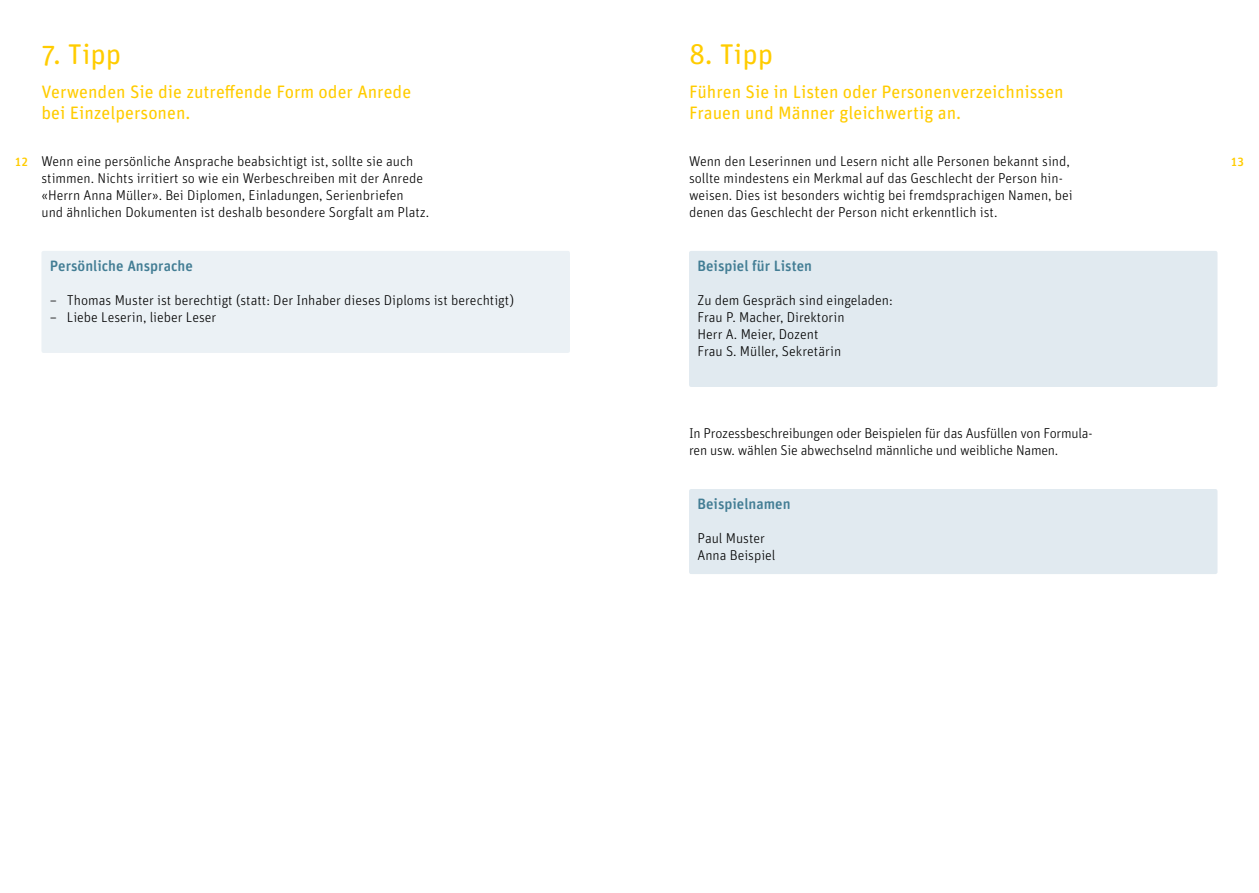
<style>
.page{position:relative;width:1259px;height:893px;background:#fff}
.page>*{position:absolute;margin:0;border:0;box-sizing:border-box;transform-origin:0 0}
.t1{font:28.5px "Unit Rounded Pro";color:#fc0}
.t2{font:18px/21px "Unit Rounded Pro";color:#fc0}
.t3{font:500 15px "Unit Rounded Pro";color:#427d94}
.t4{font:300 14.25px/17px "Unit Rounded Pro";color:#000}
.t5{font:500 12px "Unit Rounded Pro";color:#fc0}
.s1{font-weight:500;font-size:12px;color:#fc0}
</style>
<div class="page">
<div style="left:41px;top:251px;width:529px;height:102px;background:#ebf1f5;border-radius:2px"></div>
<div style="left:689px;top:251px;width:528px;height:136px;background:#e1eaf0;border-radius:2px"></div>
<div style="left:689px;top:489px;width:528px;height:85px;background:#e1eaf0;border-radius:2px"></div>
<h1 class="t1" style="left:41px;top:34px;width:81px">7. Tipp</h1>
<p class="t2" style="left:41px;top:80px;width:371px">Verwenden Sie die zutreffende Form oder Anrede bei Einzelpersonen.</p>
<h1 class="t1" style="left:689px;top:34px;width:86px">8. Tipp</h1>
<p class="t2" style="left:689px;top:80px;width:376px">Führen Sie in Listen oder Personenverzeichnissen<br>Frauen und Männer gleichwertig an.</p>
<p class="t4" style="left:15px;top:152px;width:400px"><span class="s1">12</span> Wenn eine persönliche Ansprache beabsichtigt ist, sollte sie auch</p>
<p class="t5" style="left:1230px;top:153px;width:15px">13</p>
<p class="t4" style="left:41px;top:169px;width:389px">stimmen. Nichts irritiert so wie ein Werbeschreiben mit der Anrede «Herrn Anna Müller». Bei Diplomen, Einladungen, Serienbriefen<br>und ähnlichen Dokumenten ist deshalb besondere Sorgfalt am Platz.</p>
<p class="t4" style="left:689px;top:152px;width:385px">Wenn den Leserinnen und Lesern nicht alle Personen bekannt sind, sollte mindestens ein Merkmal auf das Geschlecht der Person hin&shy;weisen. Dies ist besonders wichtig bei fremdsprachigen Namen, bei denen das Geschlecht der Person nicht erkenntlich ist.</p>
<p class="t3" style="left:50px;top:255px;width:144px">Persönliche Ansprache</p>
<p class="t4" style="left:50px;top:292px;width:465px">– Thomas Muster ist berechtigt (statt: Der Inhaber dieses Diploms ist berechtigt)</p>
<p class="t4" style="left:50px;top:309px;width:168px">– Liebe Leserin, lieber Leser</p>
<p class="t3" style="left:697px;top:255px;width:116px">Beispiel für Listen</p>
<p class="t4" style="left:697px;top:292px;width:197px">Zu dem Gespräch sind eingeladen:<br>Frau P. Macher, Direktorin<br>Herr A. Meier, Dozent<br>Frau S. Müller, Sekretärin</p>
<p class="t4" style="left:689px;top:424px;width:405px">In Prozessbeschreibungen oder Beispielen für das Ausfüllen von Formula&shy;ren usw. wählen Sie abwechselnd männliche und weibliche Namen.</p>
<p class="t3" style="left:697px;top:494px;width:94px">Beispielnamen</p>
<p class="t4" style="left:697px;top:530px;width:79px">Paul Muster<br>Anna Beispiel</p>
</div>
